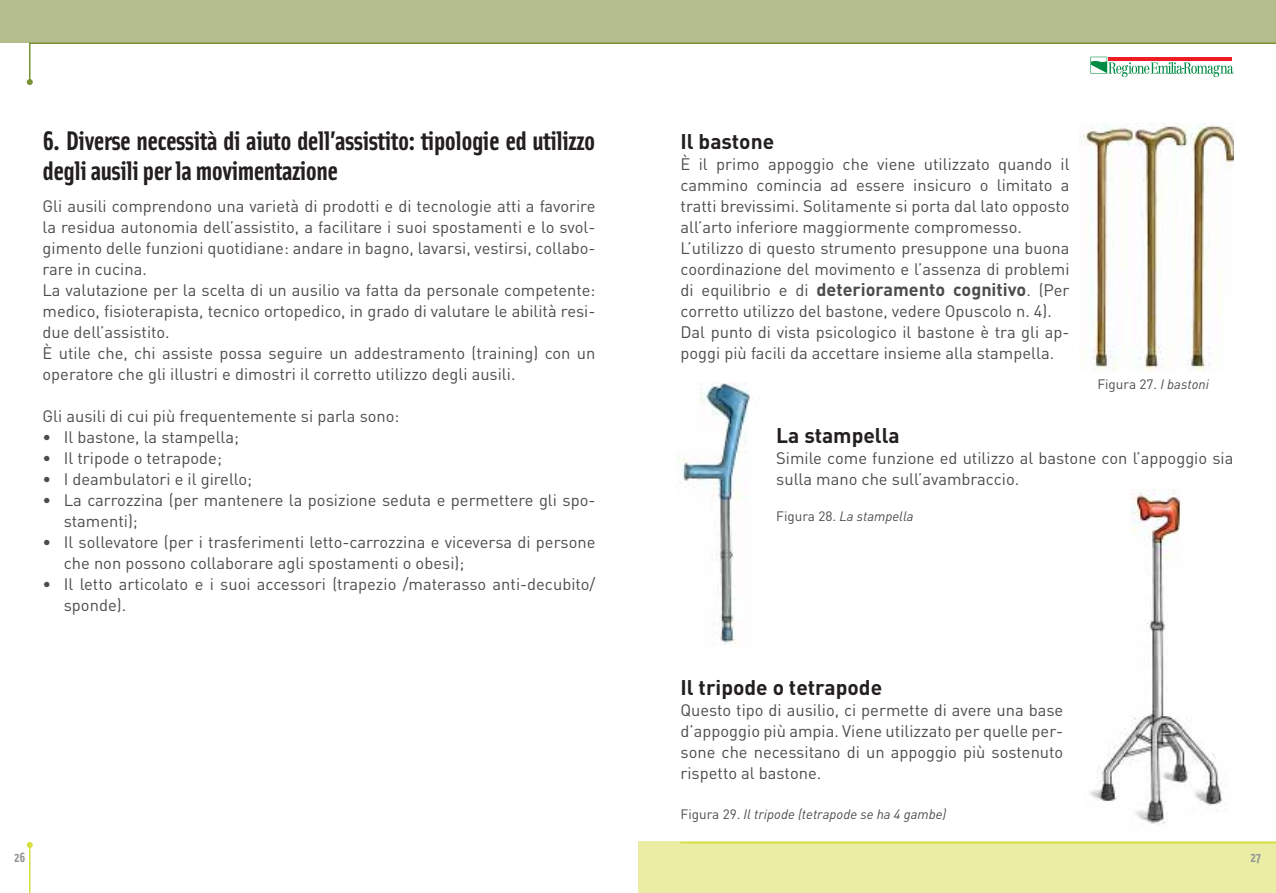
<style>
.page{position:relative;width:1276px;height:893px;background:#fff}
.page>*{position:absolute;margin:0;border:0;box-sizing:border-box;transform-origin:0 0}
.t1{font:27px/30px "Solex Bold Lining";letter-spacing:-.02em;color:#231f1f}
.t2{font:700 21px "DIN";color:#231f1f}
.t3{font:700 18px "DIN";color:#4c4c4e}
.t4{font:16.5px/21px "DIN";color:#4c4c4e}
.t5{font:italic 13.5px "DIN";color:#4c4c4e}
.t6{font:13.5px "DIN";color:#4c4c4e}
.t7{font:700 13.5px "Solex";color:#939497}
.s1{font-weight:400;font-size:16.5px}
.s2{font-style:italic}
.s3{font-style:normal}
</style>
<div class="page">
<div style="left:0;top:0;width:638px;height:43px;background:#b4bd8c"></div>
<hr style="left:29px;top:845px;width:2px;height:48px;background:#d7de40">
<svg style="left:27px;top:842px;width:6px;height:6px"></svg>
<div style="left:638px;top:842px;width:637px;height:51px;background:#eaeda3"></div>
<div style="left:638px;top:0;width:637px;height:43px;background:#b4bd8c"></div>
<svg style="left:27px;top:42px;width:1248px;height:43px"></svg>
<hr style="left:680px;top:842px;width:595px;height:1px;background:#d7de40">
<img style="left:1080px;top:123px;width:153px;height:248px">
<img style="left:676px;top:383px;width:74px;height:262px">
<img style="left:1090px;top:490px;width:133px;height:335px">
<h1 class="t1" style="left:43px;top:128px;width:554px">6. Diverse necessità di aiuto dell’assistito: tipologie ed utilizzo degli ausili per la movimentazione</h1>
<p class="t4" style="left:43px;top:197px;width:554px">Gli ausili comprendono una varietà di prodotti e di tecnologie atti a favorire la residua autonomia dell’assistito, a facilitare i suoi spostamenti e lo svol&shy;gimento delle funzioni quotidiane: andare in bagno, lavarsi, vestirsi, collabo&shy;rare in cucina.<br>La valutazione per la scelta di un ausilio va fatta da personale competente: medico, fisioterapista, tecnico ortopedico, in grado di valutare le abilità resi&shy;due dell’assistito.<br>È utile che, chi assiste possa seguire un addestramento (training) con un operatore che gli illustri e dimostri il corretto utilizzo degli ausili.</p>
<p class="t4" style="left:43px;top:407px;width:358px">Gli ausili di cui più frequentemente si parla sono:</p>
<p class="t4" style="left:43px;top:428px;width:198px">• Il bastone, la stampella;</p>
<p class="t4" style="left:43px;top:449px;width:181px">• Il tripode o tetrapode;</p>
<p class="t4" style="left:43px;top:470px;width:211px">• I deambulatori e il girello;</p>
<p class="t4" style="left:64px;top:491px;width:533px;text-indent:-21px">• La carrozzina (per mantenere la posizione seduta e permettere gli spo&shy;stamenti);</p>
<p class="t4" style="left:64px;top:533px;width:533px;text-indent:-21px">• Il sollevatore (per i trasferimenti letto-carrozzina e viceversa di persone che non possono collaborare agli spostamenti o obesi);</p>
<p class="t4" style="left:64px;top:575px;width:533px;text-indent:-21px">• Il letto articolato e i suoi accessori (trapezio /materasso anti-decubito/ sponde).</p>
<p class="t2" style="left:680px;top:134px;width:95px">Il bastone</p>
<p class="t4" style="left:680px;top:155px;width:390px">È il primo appoggio che viene utilizzato quando il cammino comincia ad essere insicuro o limitato a tratti brevissimi. Solitamente si porta dal lato opposto all’arto inferiore maggiormente compromesso.<br>L’utilizzo di questo strumento presuppone una buona coordinazione del movimento e l’assenza di problemi</p>
<p class="t3" style="left:680px;top:283px;width:390px"><span class="s1">di equilibrio e di</span> deterioramento cognitivo<span class="s1">. (Per</span></p>
<p class="t4" style="left:680px;top:302px;width:390px">corretto utilizzo del bastone, vedere Opuscolo n. 4).<br>Dal punto di vista psicologico il bastone è tra gli ap&shy;poggi più facili da accettare insieme alla stampella.</p>
<p class="t6" style="left:1097px;top:380px;width:113px">Figura 27. <span class="s2">I bastoni</span></p>
<p class="t2" style="left:776px;top:428px;width:125px">La stampella</p>
<p class="t4" style="left:776px;top:449px;width:459px">Simile come funzione ed utilizzo al bastone con l’appoggio sia sulla mano che sull’avambraccio.</p>
<p class="t5" style="left:776px;top:512px;width:139px"><span class="s3">Figura 28.</span> La stampella</p>
<p class="t2" style="left:680px;top:680px;width:203px">Il tripode o tetrapode</p>
<p class="t4" style="left:680px;top:701px;width:384px;text-align:justify">Questo tipo di ausilio, ci permette di avere una base d’appoggio più ampia. Viene utilizzato per quelle per&shy;sone che necessitano di un appoggio più sostenuto rispetto al bastone.</p>
<p class="t5" style="left:680px;top:809px;width:267px"><span class="s3">Figura 29.</span> Il tripode (tetrapode se ha 4 gambe)</p>
<p class="t7" style="left:14px;top:852px;width:13px">26</p>
<p class="t7" style="left:1250px;top:852px;width:12px">27</p>
</div>
